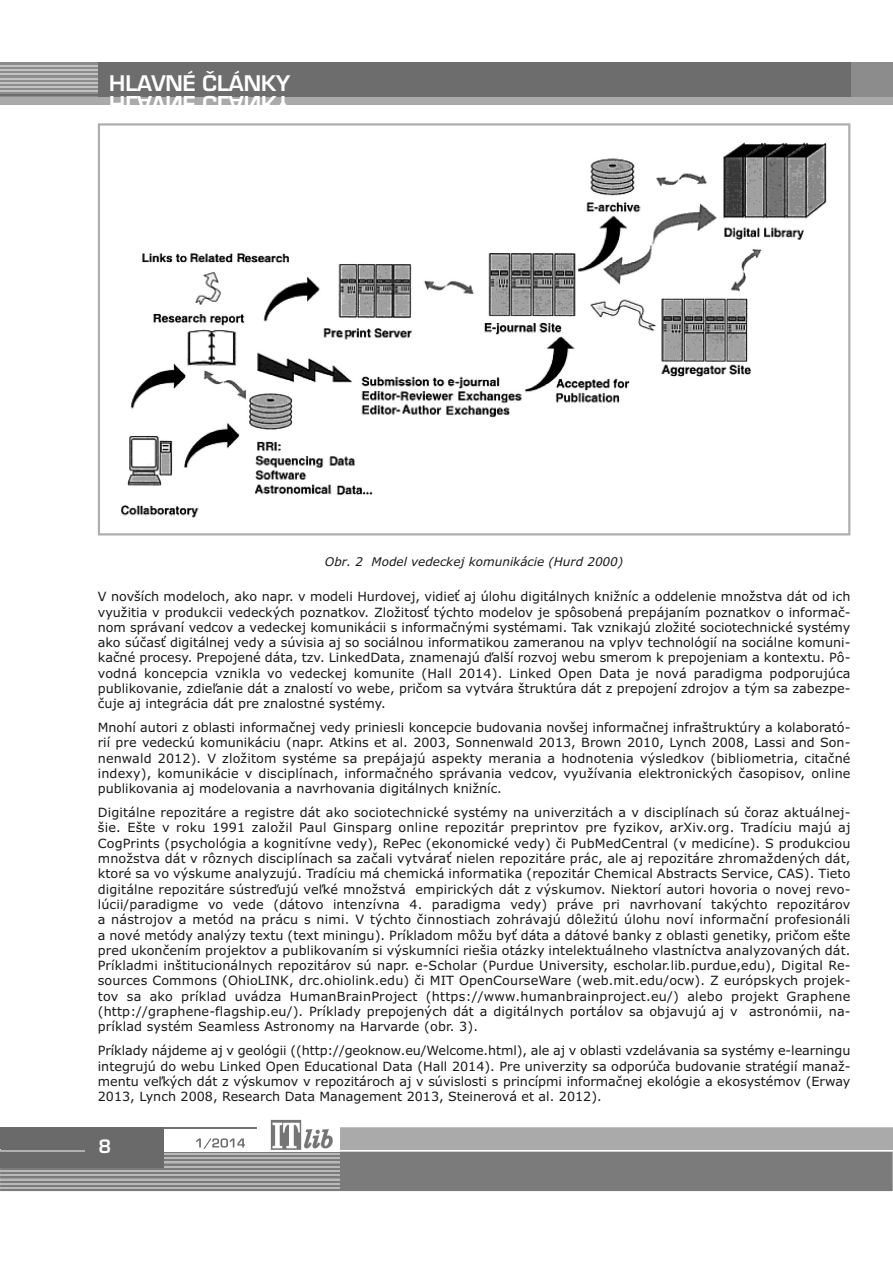
<style>
.page{position:relative;width:893px;height:1263px;background:#fff}
.page>*{position:absolute;margin:0;border:0;box-sizing:border-box;transform-origin:0 0}
.t1{font:21px "Euromode CE Bold";color:#fff}
.t2{font:18px "Euromode CE Bold";color:#fff}
.t3{font:12.75px/15.3px "Verdana";color:#191919;text-align:justify}
.t4{font:italic 12px "Verdana";color:#191919}
</style>
<div class="page">
<div style="left:0;top:62px;width:893px;height:43px;background:#aaa"></div>
<div style="left:0;top:62px;width:893px;height:34px;background:#8c8c8c"></div>
<div style="left:98px;top:62px;width:752px;height:34px;background:#6d6d6d"></div>
<hr style="left:0;top:95px;width:98px;height:1px;background:#6d6d6d">
<hr style="left:0;top:91px;width:98px;height:1px;background:#c2c2c2">
<hr style="left:0;top:86px;width:98px;height:2px;background:#c2c2c2">
<hr style="left:0;top:82px;width:98px;height:2px;background:#c2c2c2">
<hr style="left:0;top:78px;width:98px;height:1px;background:#c2c2c2">
<hr style="left:0;top:74px;width:98px;height:1px;background:#c2c2c2">
<hr style="left:0;top:69px;width:98px;height:2px;background:#c2c2c2">
<hr style="left:0;top:65px;width:98px;height:2px;background:#c2c2c2">
<svg style="left:340px;top:1127px;width:553px;height:64px;fill:#aaa"></svg>
<hr style="left:0;top:1150px;width:893px;height:1px;background:#fff">
<hr style="left:164px;top:1127px;width:93px;height:2px;background:#717171">
<img style="left:270px;top:1119px;width:62px;height:19px">
<svg style="left:0;top:1138px;width:892px;height:53px"></svg>
<hr style="left:0;top:1187px;width:340px;height:2px;background:#b9b9b9">
<hr style="left:0;top:1183px;width:340px;height:1px;background:#b9b9b9">
<hr style="left:0;top:1179px;width:340px;height:1px;background:#b9b9b9">
<hr style="left:0;top:1174px;width:340px;height:2px;background:#b9b9b9">
<hr style="left:0;top:1170px;width:340px;height:2px;background:#b9b9b9">
<hr style="left:0;top:1166px;width:340px;height:1px;background:#b9b9b9">
<hr style="left:0;top:1162px;width:340px;height:1px;background:#b9b9b9">
<hr style="left:0;top:1157px;width:340px;height:2px;background:#b9b9b9">
<hr style="left:0;top:1153px;width:340px;height:2px;background:#b9b9b9">
<div style="left:0;top:1127px;width:164px;height:41px;background:#6a6a6a"></div>
<hr style="left:0;top:1150px;width:84px;height:1px;background:#b0b0b0">
<img style="left:121px;top:142px;width:706px;height:376px">
<div style="left:98px;top:123px;width:752px;height:412px;border:2px solid #afafaf"></div>
<h1 class="t1" style="left:109px;top:73px;width:182px">HHLLAAVVNNÉÉ ČČLLÁÁNNKKYY</h1>
<p class="t4" style="left:325px;top:555px;width:300px">Obr. 2 Model vedeckej komunikácie (Hurd 2000)</p>
<p class="t3" style="left:98px;top:589px;width:754px">V novších modeloch, ako napr. v modeli Hurdovej, vidieť aj úlohu digitálnych knižníc a oddelenie množstva dát od ich využitia v produkcii vedeckých poznatkov. Zložitosť týchto modelov je spôsobená prepájaním poznatkov o informač&shy;nom správaní vedcov a vedeckej komunikácii s informačnými systémami. Tak vznikajú zložité sociotechnické systémy ako súčasť digitálnej vedy a súvisia aj so sociálnou informatikou zameranou na vplyv technológií na sociálne komuni&shy;kačné procesy. Prepojené dáta, tzv. LinkedData, znamenajú ďalší rozvoj webu smerom k prepojeniam a kontextu. Pô&shy;vodná koncepcia vznikla vo vedeckej komunite (Hall 2014). Linked Open Data je nová paradigma podporujúca publikovanie, zdieľanie dát a znalostí vo webe, pričom sa vytvára štruktúra dát z prepojení zdrojov a tým sa zabezpe&shy;čuje aj integrácia dát pre znalostné systémy.</p>
<p class="t3" style="left:98px;top:720px;width:754px">Mnohí autori z oblasti informačnej vedy priniesli koncepcie budovania novšej informačnej infraštruktúry a kolaborató&shy;rií pre vedeckú komunikáciu (napr. Atkins et al. 2003, Sonnenwald 2013, Brown 2010, Lynch 2008, Lassi and Son&shy;nenwald 2012). V zložitom systéme sa prepájajú aspekty merania a hodnotenia výsledkov (bibliometria, citačné indexy), komunikácie v disciplínach, informačného správania vedcov, využívania elektronických časopisov, online publikovania aj modelovania a navrhovania digitálnych knižníc.</p>
<p class="t3" style="left:98px;top:805px;width:754px">Digitálne repozitáre a registre dát ako sociotechnické systémy na univerzitách a v disciplínach sú čoraz aktuálnej&shy;šie. Ešte v roku 1991 založil Paul Ginsparg online repozitár preprintov pre fyzikov, arXiv.org. Tradíciu majú aj CogPrints (psychológia a kognitívne vedy), RePec (ekonomické vedy) či PubMedCentral (v medicíne). S produkciou množstva dát v rôznych disciplínach sa začali vytvárať nielen repozitáre prác, ale aj repozitáre zhromaždených dát, ktoré sa vo výskume analyzujú. Tradíciu má chemická informatika (repozitár Chemical Abstracts Service, CAS). Tieto digitálne repozitáre sústreďujú veľké množstvá empirických dát z výskumov. Niektorí autori hovoria o novej revo&shy;lúcii/paradigme vo vede (dátovo intenzívna 4. paradigma vedy) práve pri navrhovaní takýchto repozitárov a nástrojov a metód na prácu s nimi. V týchto činnostiach zohrávajú dôležitú úlohu noví informační profesionáli a nové metódy analýzy textu (text miningu). Príkladom môžu byť dáta a dátové banky z oblasti genetiky, pričom ešte pred ukončením projektov a publikovaním si výskumníci riešia otázky intelektuálneho vlastníctva analyzovaných dát.<br>Príkladmi inštitucionálnych repozitárov sú napr. e-Scholar (Purdue University, escholar.lib.purdue,edu), Digital Re&shy;sources Commons (OhioLINK, drc.ohiolink.edu) či MIT OpenCourseWare (web.mit.edu/ocw). Z európskych projek&shy;tov sa ako príklad uvádza HumanBrainProject (https://www.humanbrainproject.eu/) alebo projekt Graphene (http://graphene-flagship.eu/). Príklady prepojených dát a digitálnych portálov sa objavujú aj v astronómii, na&shy;príklad systém Seamless Astronomy na Harvarde (obr. 3).</p>
<p class="t3" style="left:98px;top:1043px;width:754px">Príklady nájdeme aj v geológii ((http://geoknow.eu/Welcome.html), ale aj v oblasti vzdelávania sa systémy e-learningu integrujú do webu Linked Open Educational Data (Hall 2014). Pre univerzity sa odporúča budovanie stratégií manaž&shy;mentu veľkých dát z výskumov v repozitároch aj v súvislosti s princípmi informačnej ekológie a ekosystémov (Erway 2013, Lynch 2008, Research Data Management 2013, Steinerová et al. 2012).</p>
<h2 class="t2" style="left:98px;top:1135px;width:14px">8</h2>
</div>
